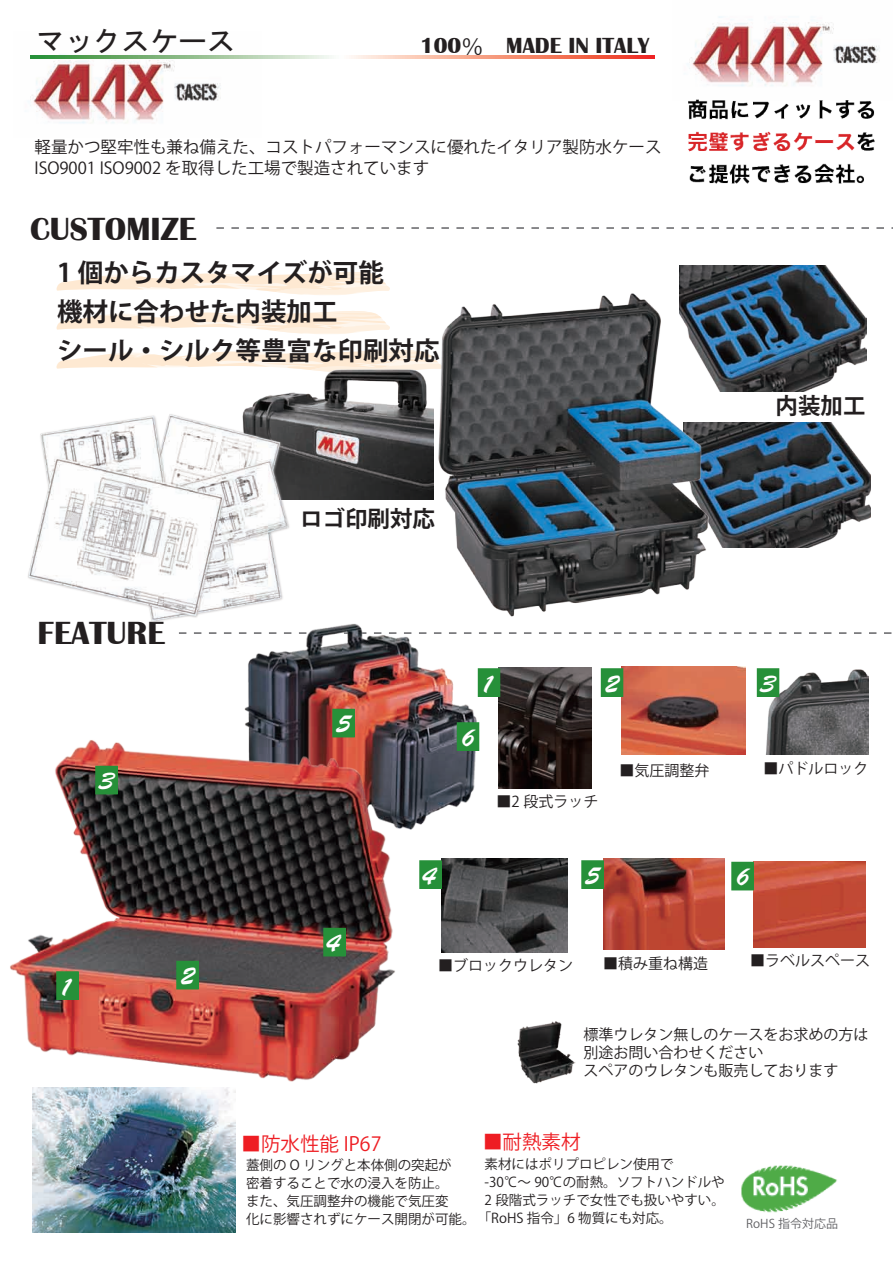
<style>
.page{position:relative;width:893px;height:1263px;background:#fff}
.page>*{position:absolute;margin:0;border:0;box-sizing:border-box;transform-origin:0 0}
.t1{font:700 33px "Britannic";color:#231f20}
.t2{font:28.5px "MS Gothic";color:#231f20}
.t3{font:700 25.5px/39px "Koz Go Pro";color:#231f20}
.t4{font:25.5px "Brush Script Std";color:#fff}
.t5{font:700 22.5px "Britannic";color:#231f20}
.t6{font:700 22.5px "Koz Go Pro";color:#231f20}
.t7{font:19.5px "Koz Go Pro";color:#ee1d23}
.t8{font:16.5px/21px "Koz Go Pro";color:#231f20}
.t9{font:15px/18px "Koz Go Pro";color:#231f20}
.t10{font:13.5px/18px "Koz Go Pro";color:#231f20}
.t11{font:12px "Koz Go Pro";color:#636366}
.s1{font-family:"Koz Go Pro";font-weight:400}
</style>
<div class="page">
<img style="left:715px;top:422px;width:155px;height:126px">
<svg style="left:179px;top:632px;width:713px;height:2px"></svg>
<img style="left:218px;top:623px;width:284px;height:207px">
<svg style="left:216px;top:227px;width:677px;height:2px"></svg>
<img style="left:33px;top:1098px;width:202px;height:134px">
<img style="left:621px;top:667px;width:124px;height:88px">
<img style="left:498px;top:668px;width:93px;height:120px">
<img style="left:742px;top:666px;width:126px;height:88px">
<img style="left:753px;top:861px;width:112px;height:86px">
<img style="left:603px;top:859px;width:121px;height:90px">
<div style="left:602px;top:669px;width:20px;height:27px;background:#269039"></div>
<div style="left:601px;top:668px;width:22px;height:29px;border:2px solid #269039"></div>
<div style="left:333px;top:709px;width:21px;height:28px;background:#269039"></div>
<div style="left:332px;top:709px;width:23px;height:28px;border:2px solid #269039"></div>
<div style="left:458px;top:723px;width:20px;height:27px;background:#269039"></div>
<div style="left:457px;top:722px;width:22px;height:29px;border:2px solid #269039"></div>
<img style="left:441px;top:859px;width:126px;height:93px">
<div style="left:478px;top:669px;width:22px;height:27px;background:#269039"></div>
<div style="left:478px;top:668px;width:22px;height:29px;border:2px solid #269039"></div>
<div style="left:758px;top:669px;width:20px;height:27px;background:#269039"></div>
<div style="left:757px;top:668px;width:22px;height:29px;border:2px solid #269039"></div>
<div style="left:420px;top:861px;width:21px;height:27px;background:#269039"></div>
<div style="left:419px;top:860px;width:23px;height:29px;border:2px solid #269039"></div>
<div style="left:582px;top:861px;width:21px;height:27px;background:#269039"></div>
<div style="left:581px;top:860px;width:23px;height:29px;border:2px solid #269039"></div>
<div style="left:732px;top:862px;width:21px;height:28px;background:#269039"></div>
<div style="left:731px;top:862px;width:23px;height:28px;border:2px solid #269039"></div>
<img style="left:517px;top:1021px;width:58px;height:63px">
<img style="left:741px;top:1165px;width:96px;height:48px">
<svg style="left:56px;top:272px;width:334px;height:23px"></svg>
<svg style="left:56px;top:311px;width:334px;height:23px"></svg>
<svg style="left:56px;top:350px;width:373px;height:19px"></svg>
<img style="left:10px;top:736px;width:393px;height:362px">
<div style="left:57px;top:972px;width:21px;height:27px;background:#269039"></div>
<div style="left:56px;top:971px;width:23px;height:29px;border:2px solid #269039"></div>
<div style="left:96px;top:766px;width:21px;height:28px;background:#269039"></div>
<div style="left:95px;top:766px;width:23px;height:28px;border:2px solid #269039"></div>
<div style="left:324px;top:928px;width:21px;height:28px;background:#269039"></div>
<div style="left:323px;top:928px;width:23px;height:28px;border:2px solid #269039"></div>
<div style="left:177px;top:961px;width:21px;height:28px;background:#269039"></div>
<div style="left:176px;top:961px;width:23px;height:28px;border:2px solid #269039"></div>
<img style="left:30px;top:54px;width:232px;height:70px">
<svg style="left:30px;top:56px;width:624px;height:2px"></svg>
<img style="left:689px;top:16px;width:191px;height:71px">
<img style="left:688px;top:99px;width:186px;height:84px">
<img style="left:237px;top:358px;width:192px;height:141px">
<img style="left:28px;top:414px;width:263px;height:216px">
<img style="left:679px;top:266px;width:187px;height:125px">
<img style="left:429px;top:282px;width:286px;height:335px">
<p class="t2" style="left:36px;top:27px;width:201px">マックスケース</p>
<p class="t5" style="left:420px;top:33px;width:231px">100<span class="s1">％　</span>MADE IN ITALY</p>
<p class="t8" style="left:34px;top:137px;width:628px">軽量かつ堅牢性も兼ね備えた、コストパフォーマンスに優れたイタリア製防水ケース<br>ISO9001 ISO9002 を取得した工場で製造されています</p>
<p class="t1" style="left:30px;top:210px;width:168px">CUSTOMIZE</p>
<p class="t3" style="left:57px;top:255px;width:384px">1 個からカスタマイズが可能<br>機材に合わせた内装加工<br>シール・シルク等豊富な印刷対応</p>
<p class="t6" style="left:300px;top:504px;width:136px">ロゴ印刷対応</p>
<p class="t6" style="left:776px;top:391px;width:91px">内装加工</p>
<p class="t1" style="left:38px;top:614px;width:129px">FEATURE</p>
<p class="t4" style="left:99px;top:767px;width:16px">3</p>
<p class="t4" style="left:336px;top:710px;width:16px">5</p>
<p class="t4" style="left:604px;top:669px;width:16px">2</p>
<p class="t4" style="left:480px;top:669px;width:16px">1</p>
<p class="t4" style="left:760px;top:669px;width:16px">3</p>
<p class="t4" style="left:460px;top:723px;width:16px">6</p>
<p class="t9" style="left:496px;top:793px;width:104px">■2 段式ラッチ</p>
<p class="t9" style="left:620px;top:761px;width:91px">■気圧調整弁</p>
<p class="t9" style="left:764px;top:760px;width:106px">■パドルロック</p>
<p class="t4" style="left:58px;top:972px;width:16px">1</p>
<p class="t4" style="left:180px;top:962px;width:16px">2</p>
<p class="t4" style="left:326px;top:929px;width:16px">4</p>
<p class="t4" style="left:422px;top:861px;width:16px">4</p>
<p class="t4" style="left:585px;top:861px;width:16px">5</p>
<p class="t4" style="left:735px;top:863px;width:16px">6</p>
<p class="t9" style="left:438px;top:956px;width:136px">■ブロックウレタン</p>
<p class="t9" style="left:603px;top:955px;width:106px">■積み重ね構造</p>
<p class="t9" style="left:750px;top:952px;width:121px">■ラベルスペース</p>
<p class="t9" style="left:584px;top:1025px;width:286px">標準ウレタン無しのケースをお求めの方は別途お問い合わせください<br>スペアのウレタンも販売しております</p>
<p class="t7" style="left:242px;top:1131px;width:141px">■防水性能 IP67</p>
<p class="t10" style="left:246px;top:1156px;width:231px">蓋側の O リングと本体側の突起が<br>密着することで水の浸入を防止。<br>また、気圧調整弁の機能で気圧変<br>化に影響されずにケース開閉が可能。</p>
<p class="t7" style="left:483px;top:1129px;width:99px">■耐熱素材</p>
<p class="t10" style="left:484px;top:1155px;width:190px">素材にはポリプロピレン使用で</p>
<p class="t10" style="left:484px;top:1173px;width:242px">-30℃～ 90℃の耐熱。ソフトハンドルや</p>
<p class="t10" style="left:484px;top:1191px;width:242px">2 段階式ラッチで女性でも扱いやすい。</p>
<p class="t10" style="left:478px;top:1209px;width:196px">「RoHS 指令」6 物質にも対応。</p>
<p class="t11" style="left:746px;top:1216px;width:93px">RoHS 指令対応品</p>
</div>
